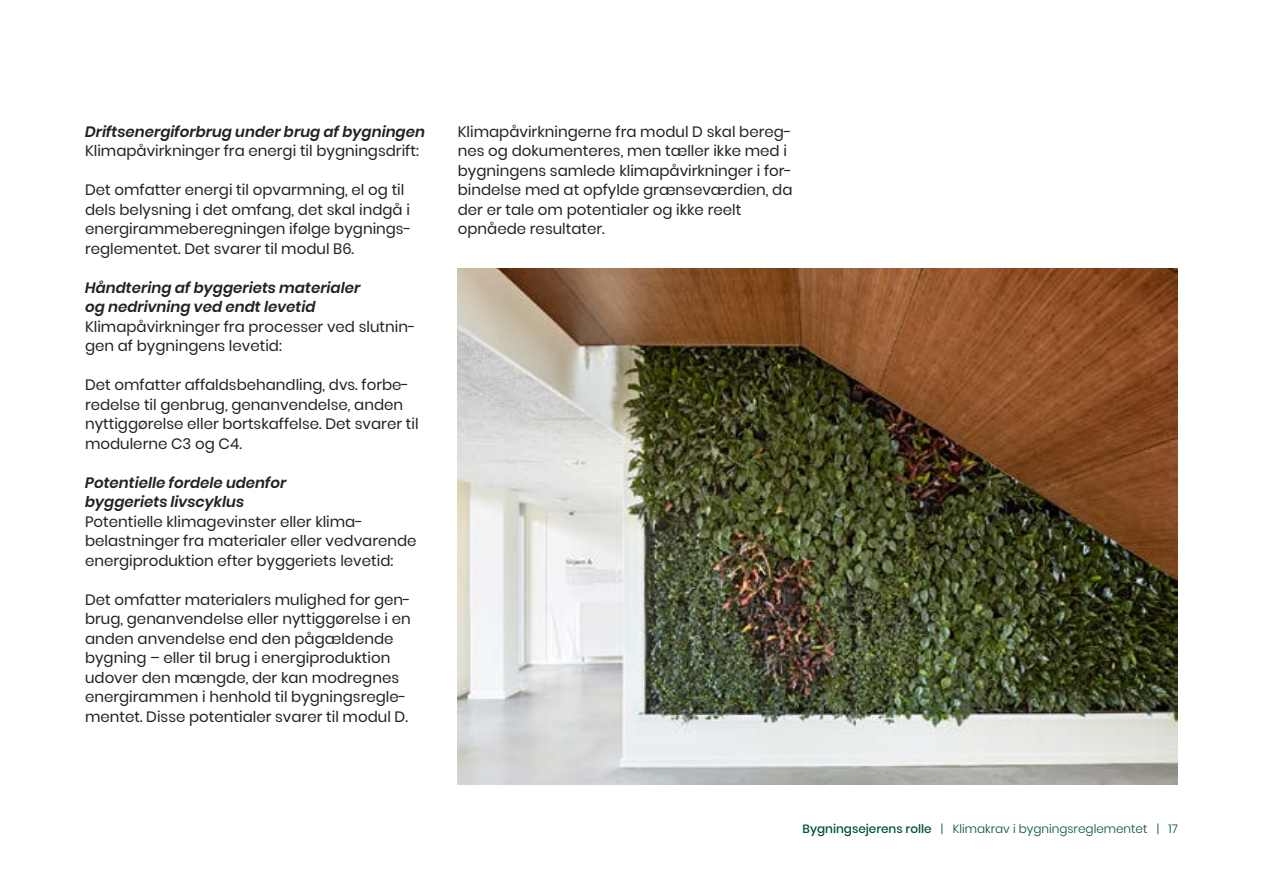
<style>
.page{position:relative;width:1263px;height:893px;background:#fff}
.page>*{position:absolute;margin:0;border:0;box-sizing:border-box;transform-origin:0 0}
.t1{font:15px/19.5px "Poppins";color:#222}
.t2{font:italic 600 15px/19.5px "Poppins";color:#222}
.t3{font:300 12px "Poppins";color:#005132}
.s1{font-weight:500}
</style>
<div class="page">
<img style="left:458px;top:268px;width:720px;height:516px">
<p class="t2" style="left:85px;top:122px;width:341px">Driftsenergiforbrug under brug af bygningen</p>
<p class="t1" style="left:85px;top:142px;width:335px">Klimapåvirkninger fra energi til bygningsdrift:</p>
<p class="t1" style="left:85px;top:181px;width:328px">Det omfatter energi til opvarmning, el og til dels belysning i det omfang, det skal indgå i energirammeberegningen ifølge bygnings&shy;reglementet. Det svarer til modul B6.</p>
<p class="t2" style="left:85px;top:278px;width:277px">Håndtering af byggeriets materialer og nedrivning ved endt levetid</p>
<p class="t1" style="left:85px;top:317px;width:332px">Klimapåvirkninger fra processer ved slutnin&shy;gen af bygningens levetid:</p>
<p class="t1" style="left:85px;top:376px;width:335px">Det omfatter affaldsbehandling, dvs. forbe&shy;redelse til genbrug, genanvendelse, anden nyttiggørelse eller bortskaffelse. Det svarer til modulerne C3 og C4.</p>
<p class="t2" style="left:85px;top:473px;width:203px">Potentielle fordele udenfor byggeriets livscyklus</p>
<p class="t1" style="left:85px;top:512px;width:333px">Potentielle klimagevinster eller klima&shy;belastninger fra materialer eller vedvarende energiproduktion efter byggeriets levetid:</p>
<p class="t1" style="left:85px;top:590px;width:327px">Det omfatter materialers mulighed for gen&shy;brug, genanvendelse eller nyttiggørelse i en anden anvendelse end den pågældende bygning – eller til brug i energiproduktion udover den mængde, der kan modregnes energirammen i henhold til bygningsregle&shy;mentet. Disse potentialer svarer til modul D.</p>
<p class="t1" style="left:458px;top:122px;width:336px">Klimapåvirkningerne fra modul D skal bereg&shy;nes og dokumenteres, men tæller ikke med i bygningens samlede klimapåvirkninger i for&shy;bindelse med at opfylde grænseværdien, da der er tale om potentialer og ikke reelt opnåede resultater.</p>
<p class="t3" style="left:803px;top:822px;width:377px"><span class="s1">Bygningsejerens rolle</span> | Klimakrav i bygningsreglementet | 17</p>
</div>
